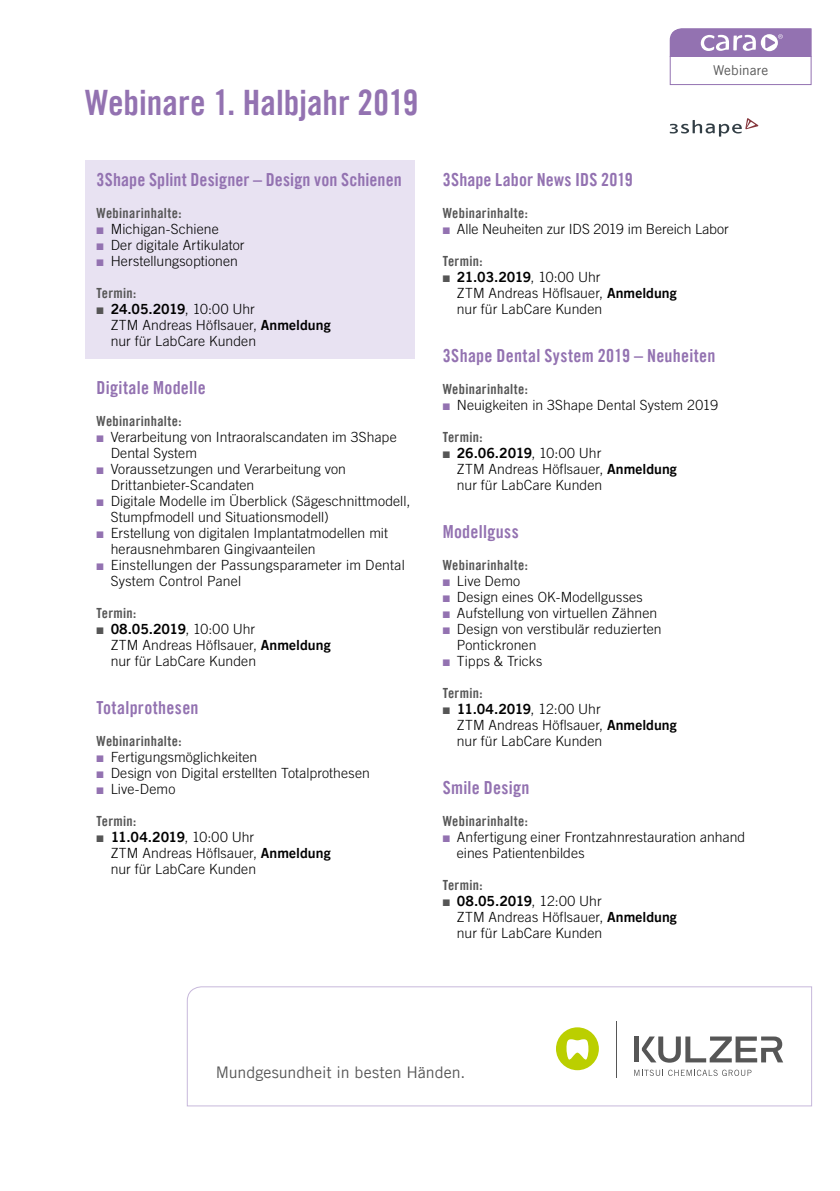
<style>
.page{position:relative;width:840px;height:1191px;background:#fff}
.page>*{position:absolute;margin:0;border:0;box-sizing:border-box;transform-origin:0 0}
.Title_Head_CARA_PI{font:35px "Trade Gothic LT Com Bd Cn 20";color:#9372b1}
.SubHead_02_CARA_Cert{font:18px "Trade Gothic LT Com Bd Cn 20";letter-spacing:.015em;color:#9372b1}
.BrandBox_01_C_PALAME{font:16px "Trade Gothic LT Com";color:#565656}
.t1{font:300 14px/16px "Trade Gothic LT Com";letter-spacing:.005em;color:#000}
.SubHead_03_CARA_Cert{font:14px "Trade Gothic LT Com Bd Cn 20";letter-spacing:.025em;color:#565656}
.BrandLogo_Zusatz_01{font:13.6px "Trade Gothic LT Com";color:#565656}
.s1{color:#9372b1}
.s2{color:#565656}
.s3{font-family:"Trade Gothic LT Com Bd 2";font-weight:400}
</style>
<div class="page">
<div style="left:85px;top:160px;width:329px;height:198px;background:#e8e2f2"></div>
<svg style="left:669px;top:28px;width:142px;height:28px;background:#a387bd"></svg>
<div style="left:669px;top:56px;width:142px;height:29px;border:1px solid #9372b1"></div>
<svg style="left:186px;top:986px;width:626px;height:121px"></svg>
<hr style="left:615px;top:1020px;width:1px;height:57px;background:#565656">
<svg style="left:633px;top:1069px;width:118px;height:7px"></svg>
<div style="left:633px;top:1036px;width:5px;height:26px;background:#565656"></div>
<svg style="left:641px;top:1036px;width:141px;height:26px"></svg>
<div style="left:556px;top:1027px;width:42px;height:43px;background:#bbcf00;border-radius:50%"></div>
<svg style="left:566px;top:1039px;width:23px;height:21px"></svg>
<svg style="left:669px;top:118px;width:88px;height:19px"></svg>
<p class="Title_Head_CARA_PI" style="left:85px;top:81px;width:334px">Webinare 1. Halbjahr 2019</p>
<p class="SubHead_02_CARA_Cert" style="left:96px;top:169px;width:306px">3Shape Splint Designer – Design von Schienen</p>
<p class="SubHead_03_CARA_Cert" style="left:96px;top:205px;width:87px">Webinarinhalte:</p>
<p class="t1" style="left:96px;top:221px;width:124px"><span class="s1">■</span> Michigan-Schiene</p>
<p class="t1" style="left:96px;top:237px;width:149px"><span class="s1">■</span> Der digitale Artikulator</p>
<p class="t1" style="left:96px;top:253px;width:143px"><span class="s1">■</span> Herstellungsoptionen</p>
<p class="SubHead_03_CARA_Cert" style="left:96px;top:285px;width:41px">Termin:</p>
<p class="t1" style="left:111px;top:301px;width:221px;text-indent:-14px"><span class="s2">■</span> <span class="s3">24.05.2019</span>, 10:00 Uhr<br>ZTM Andreas Höflsauer, <span class="s3">Anmeldung </span>nur für LabCare Kunden</p>
<p class="SubHead_02_CARA_Cert" style="left:96px;top:377px;width:111px">Digitale Modelle</p>
<p class="SubHead_03_CARA_Cert" style="left:96px;top:413px;width:87px">Webinarinhalte:</p>
<p class="t1" style="left:111px;top:429px;width:287px;text-indent:-14px"><span class="s1">■</span> Verarbeitung von Intraoralscandaten im 3Shape<br>Dental System</p>
<p class="t1" style="left:111px;top:461px;width:237px;text-indent:-14px"><span class="s1">■</span> Voraussetzungen und Verarbeitung von<br>Drittanbieter-Scandaten</p>
<p class="t1" style="left:111px;top:493px;width:301px;text-indent:-14px"><span class="s1">■</span> Digitale Modelle im Überblick (Sägeschnittmodell,<br>Stumpfmodell und Situationsmodell)</p>
<p class="t1" style="left:111px;top:525px;width:279px;text-indent:-14px"><span class="s1">■</span> Erstellung von digitalen Implantatmodellen mit herausnehmbaren Gingivaanteilen</p>
<p class="t1" style="left:111px;top:557px;width:295px;text-indent:-14px"><span class="s1">■</span> Einstellungen der Passungsparameter im Dental<br>System Control Panel</p>
<p class="SubHead_03_CARA_Cert" style="left:96px;top:605px;width:41px">Termin:</p>
<p class="t1" style="left:111px;top:621px;width:221px;text-indent:-14px"><span class="s2">■</span> <span class="s3">08.05.2019</span>, 10:00 Uhr<br>ZTM Andreas Höflsauer, <span class="s3">Anmeldung </span>nur für LabCare Kunden</p>
<p class="SubHead_02_CARA_Cert" style="left:96px;top:697px;width:103px">Totalprothesen</p>
<p class="SubHead_03_CARA_Cert" style="left:96px;top:733px;width:87px">Webinarinhalte:</p>
<p class="t1" style="left:96px;top:749px;width:162px"><span class="s1">■</span> Fertigungsmöglichkeiten</p>
<p class="t1" style="left:96px;top:765px;width:275px"><span class="s1">■</span> Design von Digital erstellten Totalprothesen</p>
<p class="t1" style="left:96px;top:781px;width:80px"><span class="s1">■</span> Live-Demo</p>
<p class="SubHead_03_CARA_Cert" style="left:96px;top:813px;width:41px">Termin:</p>
<p class="t1" style="left:111px;top:829px;width:221px;text-indent:-14px"><span class="s2">■</span> <span class="s3">11.04.2019</span>, 10:00 Uhr<br>ZTM Andreas Höflsauer, <span class="s3">Anmeldung </span>nur für LabCare Kunden</p>
<p class="BrandLogo_Zusatz_01" style="left:712px;top:62px;width:57px">Webinare</p>
<p class="SubHead_02_CARA_Cert" style="left:442px;top:169px;width:191px">3Shape Labor News IDS 2019</p>
<p class="SubHead_03_CARA_Cert" style="left:442px;top:205px;width:87px">Webinarinhalte:</p>
<p class="t1" style="left:442px;top:221px;width:287px"><span class="s1">■</span> Alle Neuheiten zur IDS 2019 im Bereich Labor</p>
<p class="SubHead_03_CARA_Cert" style="left:442px;top:253px;width:41px">Termin:</p>
<p class="t1" style="left:456px;top:269px;width:221px;text-indent:-14px"><span class="s2">■</span> <span class="s3">21.03.2019</span>, 10:00 Uhr<br>ZTM Andreas Höflsauer, <span class="s3">Anmeldung </span>nur für LabCare Kunden</p>
<p class="SubHead_02_CARA_Cert" style="left:442px;top:345px;width:274px">3Shape Dental System 2019 – Neuheiten</p>
<p class="SubHead_03_CARA_Cert" style="left:442px;top:381px;width:87px">Webinarinhalte:</p>
<p class="t1" style="left:442px;top:397px;width:277px"><span class="s1">■</span> Neuigkeiten in 3Shape Dental System 2019</p>
<p class="SubHead_03_CARA_Cert" style="left:442px;top:429px;width:41px">Termin:</p>
<p class="t1" style="left:456px;top:445px;width:221px;text-indent:-14px"><span class="s2">■</span> <span class="s3">26.06.2019</span>, 10:00 Uhr<br>ZTM Andreas Höflsauer, <span class="s3">Anmeldung </span>nur für LabCare Kunden</p>
<p class="SubHead_02_CARA_Cert" style="left:442px;top:521px;width:77px">Modellguss</p>
<p class="SubHead_03_CARA_Cert" style="left:442px;top:557px;width:87px">Webinarinhalte:</p>
<p class="t1" style="left:442px;top:573px;width:79px"><span class="s1">■</span> Live Demo</p>
<p class="t1" style="left:442px;top:589px;width:201px"><span class="s1">■</span> Design eines OK-Modellgusses</p>
<p class="t1" style="left:442px;top:605px;width:216px"><span class="s1">■</span> Aufstellung von virtuellen Zähnen</p>
<p class="t1" style="left:456px;top:621px;width:206px;text-indent:-14px"><span class="s1">■</span> Design von verstibulär reduzierten<br>Pontickronen</p>
<p class="t1" style="left:442px;top:653px;width:101px"><span class="s1">■</span> Tipps &amp; Tricks</p>
<p class="SubHead_03_CARA_Cert" style="left:442px;top:685px;width:41px">Termin:</p>
<p class="t1" style="left:456px;top:701px;width:221px;text-indent:-14px"><span class="s2">■</span> <span class="s3">11.04.2019</span>, 12:00 Uhr<br>ZTM Andreas Höflsauer, <span class="s3">Anmeldung </span>nur für LabCare Kunden</p>
<p class="SubHead_02_CARA_Cert" style="left:442px;top:777px;width:88px">Smile Design</p>
<p class="SubHead_03_CARA_Cert" style="left:442px;top:813px;width:87px">Webinarinhalte:</p>
<p class="t1" style="left:456px;top:829px;width:290px;text-indent:-14px"><span class="s1">■</span> Anfertigung einer Frontzahnrestauration anhand eines Patientenbildes</p>
<p class="SubHead_03_CARA_Cert" style="left:442px;top:877px;width:41px">Termin:</p>
<p class="t1" style="left:456px;top:893px;width:221px;text-indent:-14px"><span class="s2">■</span> <span class="s3">08.05.2019</span>, 12:00 Uhr<br>ZTM Andreas Höflsauer, <span class="s3">Anmeldung </span>nur für LabCare Kunden</p>
<p class="BrandBox_01_C_PALAME" style="left:215px;top:1062px;width:251px">Mundgesundheit in besten Händen.</p>
</div>
